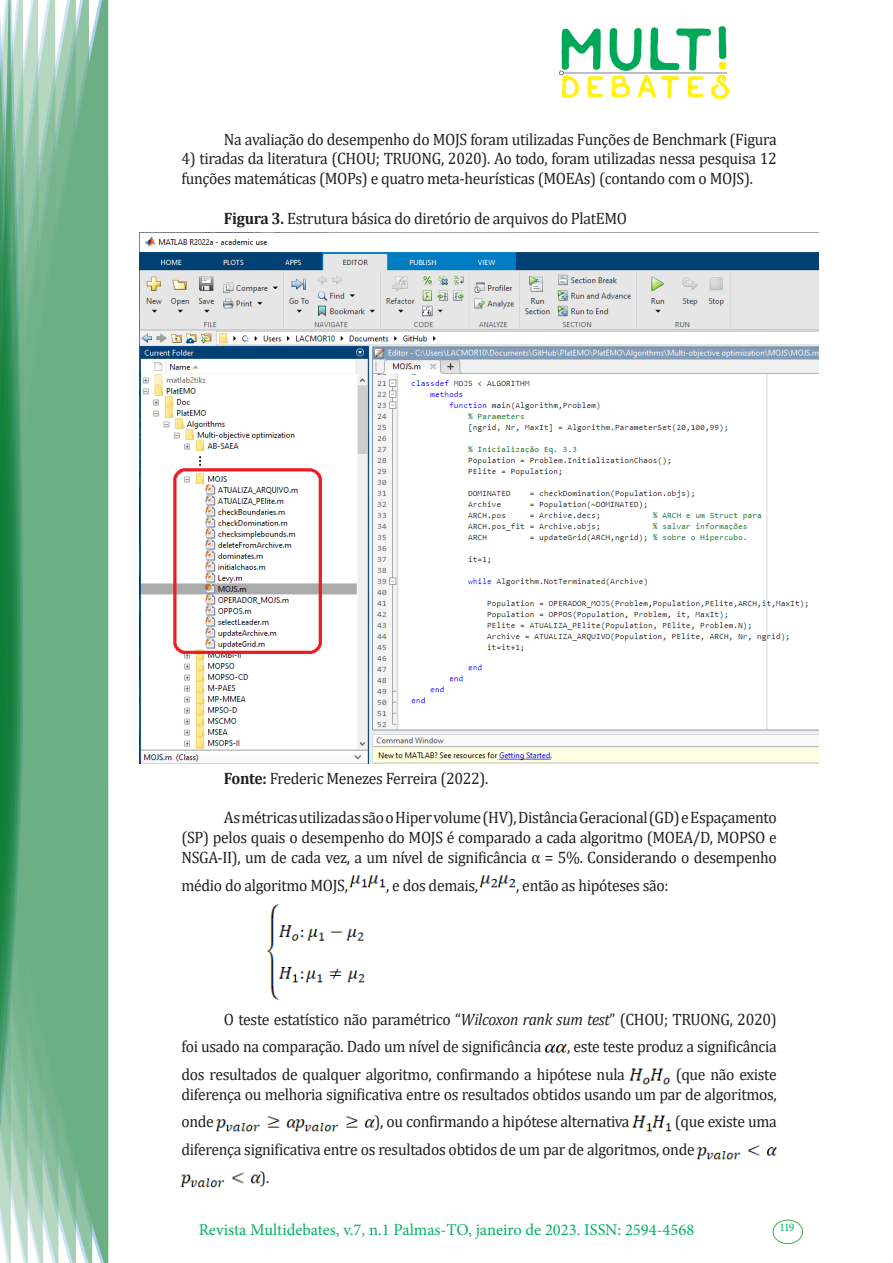
<style>
.page{position:relative;width:893px;height:1263px;background:#fff}
.page>*{position:absolute;margin:0;border:0;box-sizing:border-box;transform-origin:0 0}
.texto{font:16.5px/19.8px "Cambria";letter-spacing:-.02em;color:#231f20;scale:.95 1}
.t1{font:16.5px "Minion Pro";color:#00b064}
.t2{font:11.7px "Minion Pro";color:#00b064}
.s1{font-weight:700}
.s2{font-style:italic}
</style>
<div class="page">
<img style="left:559px;top:26px;width:169px;height:72px">
<div style="left:95px;top:0;width:14px;height:1263px;background:#6caf84"></div>
<svg style="left:79px;top:0;width:16px;height:1263px;fill:#6caf84"></svg>
<svg style="left:62px;top:0;width:17px;height:1263px;fill:#6caf84"></svg>
<svg style="left:45px;top:0;width:17px;height:1263px;fill:#6caf84"></svg>
<svg style="left:30px;top:0;width:15px;height:1263px;fill:#6caf84"></svg>
<svg style="left:0;top:0;width:30px;height:1263px"></svg>
<div style="left:772px;top:1219px;width:31px;height:25px;border:1px solid #40ae49;border-radius:50%"></div>
<img style="left:139px;top:233px;width:680px;height:531px">
<img style="left:351px;top:875px;width:35px;height:13px">
<img style="left:481px;top:875px;width:35px;height:13px">
<img style="left:267px;top:904px;width:98px;height:96px">
<img style="left:544px;top:1044px;width:23px;height:9px">
<img style="left:630px;top:1068px;width:41px;height:17px">
<img style="left:217px;top:1115px;width:158px;height:17px">
<img style="left:633px;top:1115px;width:39px;height:17px">
<img style="left:697px;top:1145px;width:80px;height:15px">
<img style="left:181px;top:1172px;width:80px;height:16px">
<p class="texto" style="left:224px;top:129px;width:583px">Na avaliação do desempenho do MOJS foram utilizadas Funções de Benchmark (Figura</p>
<p class="texto" style="left:181px;top:149px;width:628px">4) tiradas da literatura (CHOU; TRUONG, 2020). Ao todo, foram utilizadas nessa pesquisa 12 funções matemáticas (MOPs) e quatro meta-heurísticas (MOEAs) (contando com o MOJS).</p>
<p class="texto" style="left:224px;top:208px;width:426px"><span class="s1">Figura 3.</span> Estrutura básica do diretório de arquivos do PlatEMO</p>
<p class="texto" style="left:224px;top:768px;width:280px"><span class="s1">Fonte:</span> Frederic Menezes Ferreira (2022).</p>
<p class="texto" style="left:181px;top:808px;width:628px;text-align:justify;text-indent:43px">As métricas utilizadas são o Hiper volume (HV), Distância Geracional (GD) e Espaçamento (SP) pelos quais o desempenho do MOJS é comparado a cada algoritmo (MOEA/D, MOPSO e NSGA-II), um de cada vez, a um nível de significância α = 5%. Considerando o desempenho</p>
<p class="texto" style="left:181px;top:875px;width:177px">médio do algoritmo MOJS,</p>
<p class="texto" style="left:386px;top:875px;width:98px">, e dos demais,</p>
<p class="texto" style="left:516px;top:875px;width:162px">, então as hipóteses são:</p>
<p class="texto" style="left:181px;top:1005px;width:628px;line-height:27.6px;text-indent:43px">O teste estatístico não paramétrico “<span class="s2">Wilcoxon rank sum test</span>” (CHOU; TRUONG, 2020) foi usado na comparação. Dado um nível de significância</p>
<p class="texto" style="left:181px;top:1033px;width:628px;line-height:27.6px;text-indent:386px">, este teste produz a significância dos resultados de qualquer algoritmo, confirmando a hipótese nula</p>
<p class="texto" style="left:181px;top:1064px;width:628px;text-align:right">(que não existe<br>diferença ou melhoria significativa entre os resultados obtidos usando um par de algoritmos,</p>
<p class="texto" style="left:181px;top:1112px;width:36px">onde</p>
<p class="texto" style="left:375px;top:1112px;width:270px">), ou confirmando a hipótese alternativa</p>
<p class="texto" style="left:675px;top:1112px;width:109px">(que existe uma</p>
<p class="texto" style="left:181px;top:1139px;width:542px">diferença significativa entre os resultados obtidos de um par de algoritmos, onde</p>
<p class="texto" style="left:260px;top:1167px;width:11px">).</p>
<p class="t1" style="left:199px;top:1218px;width:497px">Revista Multidebates, v.7, n.1 Palmas-TO, janeiro de 2023. ISSN: 2594-4568</p>
<p class="t2" style="left:779px;top:1219px;width:16px">119</p>
</div>
